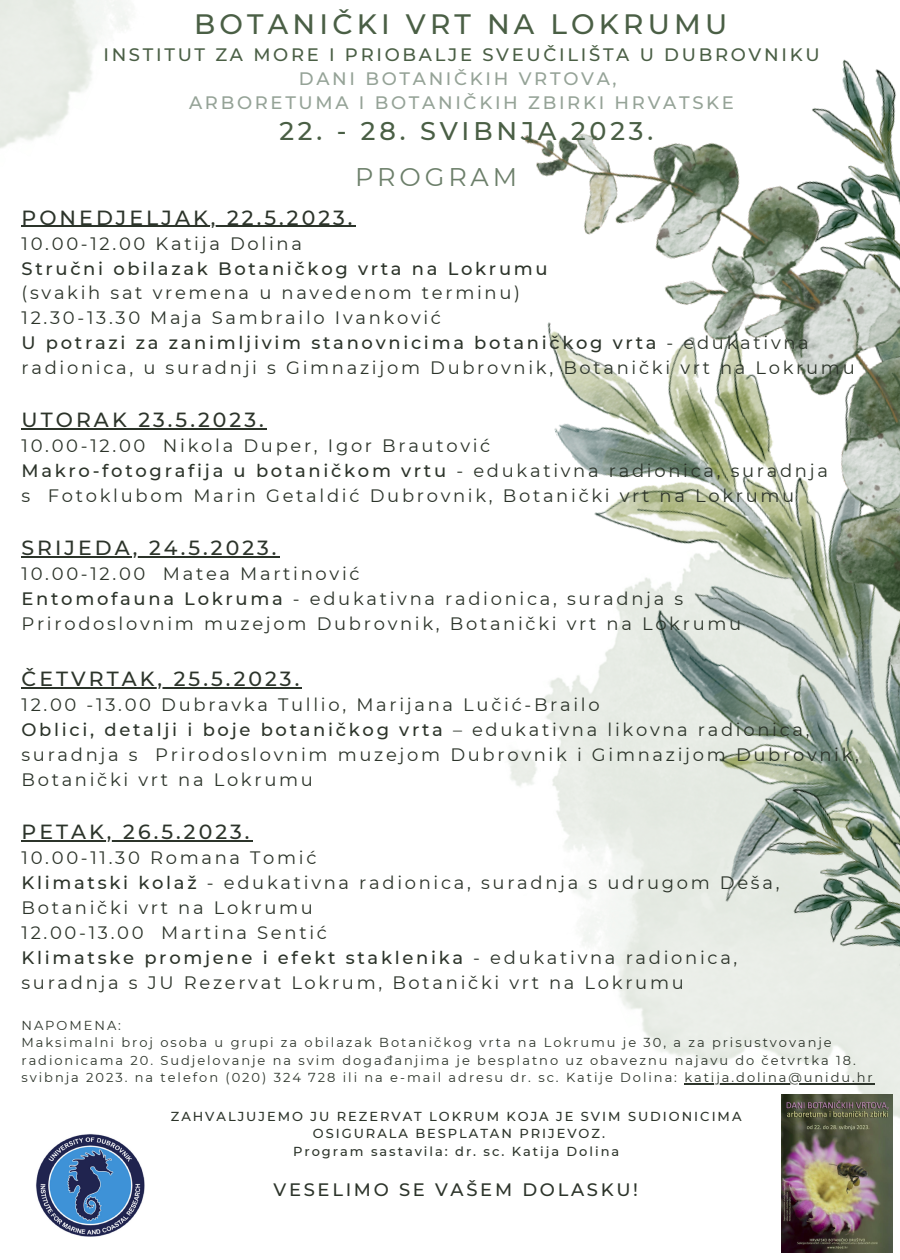
<style>
.page{position:relative;width:900px;height:1260px;background:#fff}
.page>*{position:absolute;margin:0;border:0;box-sizing:border-box;transform-origin:0 0}
.t1{font:500 28px "Montserrat";letter-spacing:.15em;color:#4a5f45}
.t2{font:500 25.5px "Montserrat";letter-spacing:.15em;color:#4a5f45}
.t3{font:25.5px "Montserrat";letter-spacing:.15em;color:#6c7f6a}
.t4{font:500 20.5px "Montserrat";letter-spacing:.15em;color:#2c342a}
.t5{font:18px/25px "Montserrat";letter-spacing:.15em;color:#2c342a}
.t6{font:500 18px "Montserrat";letter-spacing:.15em;color:#2c342a}
.t7{font:500 18px "Montserrat";letter-spacing:.15em;color:#95a397}
.t8{font:500 18px "Montserrat";letter-spacing:.15em;color:#4a5f45}
.t9{font:13px/17.2px "Montserrat";letter-spacing:.15em;color:#2c342a}
.t10{font:500 13px "Montserrat";letter-spacing:.15em;color:#2c342a}
.s1{font-weight:500}
.s2{font-weight:400}
</style>
<div class="page">
<img style="left:508px;top:59px;width:392px;height:1126px">
<img style="left:0;top:0;width:211px;height:227px">
<hr style="left:22px;top:226px;width:334px;height:1px;background:#2c342a">
<hr style="left:22px;top:428px;width:245px;height:2px;background:#2c342a">
<hr style="left:22px;top:556px;width:258px;height:1px;background:#2c342a">
<hr style="left:22px;top:687px;width:280px;height:2px;background:#2c342a">
<hr style="left:22px;top:840px;width:231px;height:1px;background:#2c342a">
<hr style="left:684px;top:1083px;width:191px;height:1px;background:#2c342a">
<img style="left:36px;top:1134px;width:108px;height:102px">
<img style="left:781px;top:1095px;width:111px;height:157px">
<p class="t1" style="left:194px;top:7px;width:535px">BOTANIČKI VRT NA LOKRUMU</p>
<p class="t8" style="left:103px;top:43px;width:718px">INSTITUT ZA MORE I PRIOBALJE SVEUČILIŠTA U DUBROVNIKU</p>
<p class="t7" style="left:299px;top:67px;width:319px">DANI BOTANIČKIH VRTOVA,</p>
<p class="t7" style="left:189px;top:91px;width:546px">ARBORETUMA I BOTANIČKIH ZBIRKI HRVATSKE</p>
<p class="t2" style="left:279px;top:116px;width:375px">22. - 28. SVIBNJA 2023.</p>
<p class="t3" style="left:355px;top:161px;width:163px">PROGRAM</p>
<p class="t4" style="left:22px;top:205px;width:333px">PONEDJELJAK, 22.5.2023.</p>
<p class="t5" style="left:22px;top:231px;width:282px">10.00-12.00 Katija Dolina</p>
<p class="t6" style="left:22px;top:257px;width:528px">Stručni obilazak Botaničkog vrta na Lokrumu</p>
<p class="t5" style="left:22px;top:281px;width:500px">(svakih sat vremena u navedenom terminu)</p>
<p class="t5" style="left:22px;top:305px;width:421px">12.30-13.30 Maja Sambrailo Ivanković</p>
<p class="t5" style="left:22px;top:330px;width:835px"><span class="s1">U potrazi za zanimljivim stanovnicima botaničkog vrta</span> - edukativna radionica, u suradnji s Gimnazijom Dubrovnik, Botanički vrt na Lokrumu</p>
<p class="t4" style="left:22px;top:407px;width:244px">UTORAK 23.5.2023.</p>
<p class="t5" style="left:22px;top:433px;width:470px">10.00-12.00 Nikola Duper, Igor Brautović</p>
<p class="t6" style="left:22px;top:460px;width:808px">Makro-fotografija u botaničkom vrtu <span class="s2">- edukativna radionica, suradnja</span></p>
<p class="t5" style="left:22px;top:483px;width:774px">s Fotoklubom Marin Getaldić Dubrovnik, Botanički vrt na Lokrumu</p>
<p class="t4" style="left:22px;top:535px;width:257px">SRIJEDA, 24.5.2023.</p>
<p class="t5" style="left:22px;top:561px;width:340px">10.00-12.00 Matea Martinović</p>
<p class="t5" style="left:22px;top:586px;width:663px"><span class="s1">Entomofauna Lokruma</span> - edukativna radionica, suradnja s</p>
<p class="t5" style="left:22px;top:611px;width:721px">Prirodoslovnim muzejom Dubrovnik, Botanički vrt na Lokrumu</p>
<p class="t4" style="left:22px;top:667px;width:279px">ČETVRTAK, 25.5.2023.</p>
<p class="t5" style="left:22px;top:692px;width:580px">12.00 -13.00 Dubravka Tullio, Marijana Lučić-Brailo</p>
<p class="t5" style="left:22px;top:717px;width:839px"><span class="s1">Oblici, detalji i boje botaničkog vrta</span> – edukativna likovna radionica, suradnja s Prirodoslovnim muzejom Dubrovnik i Gimnazijom Dubrovnik,<br>Botanički vrt na Lokrumu</p>
<p class="t4" style="left:22px;top:819px;width:230px">PETAK, 26.5.2023.</p>
<p class="t5" style="left:22px;top:845px;width:297px">10.00-11.30 Romana Tomić</p>
<p class="t5" style="left:22px;top:870px;width:759px"><span class="s1">Klimatski kolaž</span> - edukativna radionica, suradnja s udrugom Deša,<br>Botanički vrt na Lokrumu</p>
<p class="t5" style="left:22px;top:920px;width:307px">12.00-13.00 Martina Sentić</p>
<p class="t6" style="left:22px;top:946px;width:717px">Klimatske promjene i efekt staklenika <span class="s2">- edukativna radionica,</span></p>
<p class="t5" style="left:22px;top:970px;width:664px">suradnja s JU Rezervat Lokrum, Botanički vrt na Lokrumu</p>
<p class="t9" style="left:22px;top:1017px;width:101px">NAPOMENA:</p>
<p class="t9" style="left:22px;top:1034px;width:853px">Maksimalni broj osoba u grupi za obilazak Botaničkog vrta na Lokrumu je 30, a za prisustvovanje radionicama 20. Sudjelovanje na svim događanjima je besplatno uz obaveznu najavu do četvrtka 18. svibnja 2023. na telefon (020) 324 728 ili na e-mail adresu dr. sc. Katije Dolina: katija.dolina@unidu.hr</p>
<p class="t10" style="left:171px;top:1108px;width:572px">ZAHVALJUJEMO JU REZERVAT LOKRUM KOJA JE SVIM SUDIONICIMA</p>
<p class="t10" style="left:313px;top:1126px;width:294px">OSIGURALA BESPLATAN PRIJEVOZ.</p>
<p class="t10" style="left:293px;top:1143px;width:328px">Program sastavila: dr. sc. Katija Dolina</p>
<p class="t6" style="left:274px;top:1178px;width:366px">VESELIMO SE VAŠEM DOLASKU!</p>
</div>
